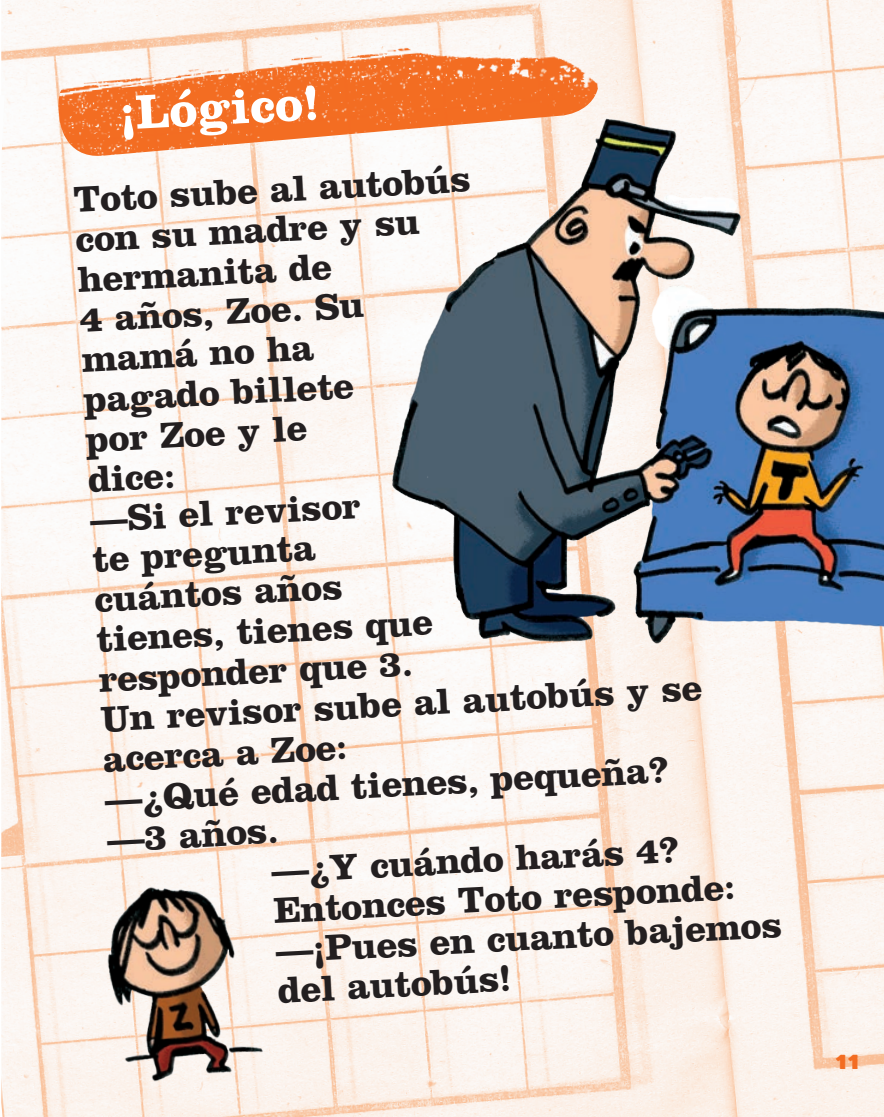
<style>
.page{position:relative;width:884px;height:1117px;background:#fff}
.page>*{position:absolute;margin:0;border:0;box-sizing:border-box;transform-origin:0 0}
.Clarendon{font:700 50px "Clarendon";color:#fff}
.texte_empat{font:700 37.5px/40px "Clarendon";color:#231f20}
.t1{font:800 20px "Block BE";color:#f36c21}
</style>
<div class="page">
<img style="left:1px;top:0;width:882px;height:1117px">
<img style="left:55px;top:26px;width:547px;height:133px">
<img style="left:382px;top:47px;width:501px;height:604px">
<img style="left:71px;top:859px;width:211px;height:241px">
<img style="left:1px;top:95px;width:4px;height:512px">
<p class="Clarendon" style="left:118px;top:83px;width:202px;rotate:-3deg">¡Lógico!</p>
<p class="texte_empat" style="left:72px;top:179px;width:399px;rotate:-3deg">Toto sube al autobús con su madre y su hermanita de<br>4 años, Zoe. Su mamá no ha<br>pagado billete<br>por Zoe y le<br>dice:</p>
<p class="texte_empat" style="left:89px;top:498px;width:338px;rotate:-3deg">—Si el revisor<br>te pregunta cuántos años tienes, tienes que responder que 3.</p>
<p class="texte_empat" style="left:100px;top:698px;width:603px;rotate:-3deg">Un revisor sube al autobús y se acerca a Zoe:</p>
<p class="texte_empat" style="left:104px;top:778px;width:566px;rotate:-3deg">—¿Qué edad tienes, pequeña?</p>
<p class="texte_empat" style="left:106px;top:818px;width:173px;rotate:-3deg">—3 años.</p>
<p class="texte_empat" style="left:270px;top:850px;width:410px;rotate:-3deg">—¿Y cuándo harás 4?</p>
<p class="texte_empat" style="left:272px;top:889px;width:463px;rotate:-3deg">Entonces Toto responde:</p>
<p class="texte_empat" style="left:274px;top:929px;width:508px;rotate:-3deg">—¡Pues en cuanto bajemos del autobús!</p>
<p class="t1" style="left:834px;top:1051px;width:26px">11</p>
</div>
